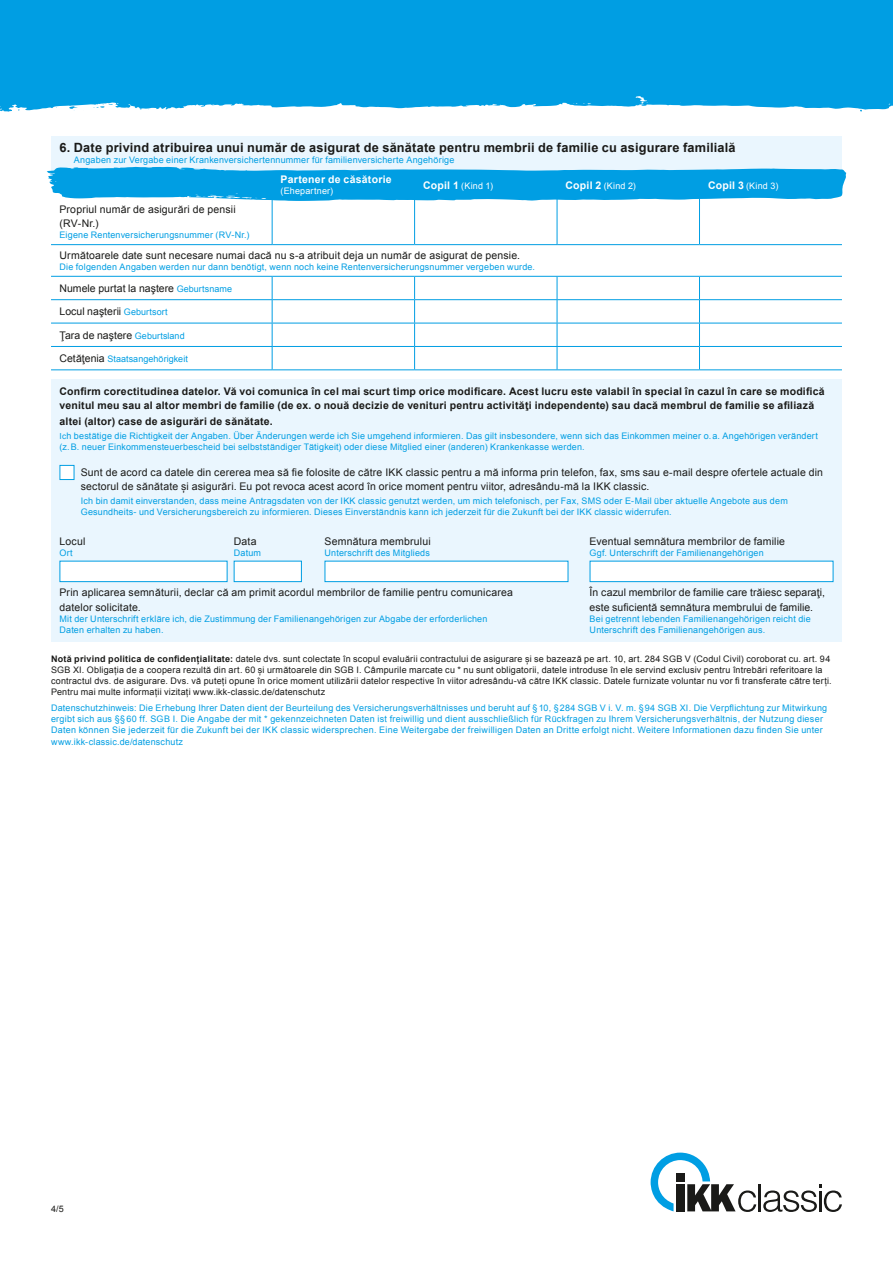
<style>
.page{position:relative;width:893px;height:1263px;background:#fff}
.page>*{position:absolute;margin:0;border:0;box-sizing:border-box;transform-origin:0 0}
.t1{font:700 12.75px "Arial";letter-spacing:.015em;color:#1a1a18}
.t2{font:10.5px/14.2px "Arial";letter-spacing:.015em;color:#1a1a18}
.t3{font:700 10.5px/14.2px "Arial";letter-spacing:.02em;color:#1a1a18}
.t4{font:700 10.5px "Arial";letter-spacing:.025em;color:#fff}
.t5{font:9px/11.2px "Arial";letter-spacing:.02em;color:#009ee3}
.t6{font:9px/11.2px "Arial";letter-spacing:.02em;color:#1a1a18}
.t7{font:9px "Arial";letter-spacing:.02em;color:#fff}
.s1{font-weight:700;font-size:10.5px}
.s2{font-size:9px;color:#009ee3}
.s3{font-size:10.5px;color:#1a1a18}
.s4{font-size:8.25px}
.s5{font-weight:700}
</style>
<div class="page">
<div style="left:0;top:0;width:893px;height:112px;background:#009ee3"></div>
<hr style="left:51px;top:244px;width:221px;height:1px;background:#009ee3">
<hr style="left:272px;top:244px;width:143px;height:1px;background:#009ee3">
<hr style="left:415px;top:244px;width:142px;height:1px;background:#009ee3">
<hr style="left:557px;top:244px;width:142px;height:1px;background:#009ee3">
<hr style="left:699px;top:244px;width:143px;height:1px;background:#009ee3">
<hr style="left:51px;top:276px;width:221px;height:1px;background:#009ee3">
<hr style="left:272px;top:276px;width:143px;height:1px;background:#009ee3">
<hr style="left:415px;top:276px;width:142px;height:1px;background:#009ee3">
<hr style="left:557px;top:276px;width:142px;height:1px;background:#009ee3">
<hr style="left:699px;top:276px;width:143px;height:1px;background:#009ee3">
<hr style="left:51px;top:299px;width:221px;height:1px;background:#009ee3">
<hr style="left:272px;top:299px;width:143px;height:1px;background:#009ee3">
<hr style="left:415px;top:299px;width:142px;height:1px;background:#009ee3">
<hr style="left:557px;top:299px;width:142px;height:1px;background:#009ee3">
<hr style="left:699px;top:299px;width:143px;height:1px;background:#009ee3">
<hr style="left:51px;top:323px;width:221px;height:1px;background:#009ee3">
<hr style="left:272px;top:323px;width:143px;height:1px;background:#009ee3">
<hr style="left:415px;top:323px;width:142px;height:1px;background:#009ee3">
<hr style="left:557px;top:323px;width:142px;height:1px;background:#009ee3">
<hr style="left:699px;top:323px;width:143px;height:1px;background:#009ee3">
<hr style="left:51px;top:346px;width:221px;height:1px;background:#009ee3">
<hr style="left:272px;top:346px;width:143px;height:1px;background:#009ee3">
<hr style="left:415px;top:346px;width:142px;height:1px;background:#009ee3">
<hr style="left:557px;top:346px;width:142px;height:1px;background:#009ee3">
<hr style="left:699px;top:346px;width:143px;height:1px;background:#009ee3">
<hr style="left:51px;top:369px;width:221px;height:1px;background:#009ee3">
<hr style="left:272px;top:369px;width:143px;height:1px;background:#009ee3">
<hr style="left:415px;top:369px;width:142px;height:1px;background:#009ee3">
<hr style="left:557px;top:369px;width:142px;height:1px;background:#009ee3">
<hr style="left:699px;top:369px;width:143px;height:1px;background:#009ee3">
<hr style="left:272px;top:199px;width:1px;height:45px;background:#009ee3">
<hr style="left:414px;top:199px;width:1px;height:45px;background:#009ee3">
<hr style="left:557px;top:199px;width:1px;height:45px;background:#009ee3">
<hr style="left:699px;top:199px;width:1px;height:45px;background:#009ee3">
<svg style="left:272px;top:277px;width:1px;height:92px"></svg>
<svg style="left:414px;top:277px;width:1px;height:92px"></svg>
<svg style="left:557px;top:277px;width:1px;height:92px"></svg>
<svg style="left:699px;top:277px;width:1px;height:92px"></svg>
<div style="left:51px;top:379px;width:791px;height:262px;background:#eaf6fe"></div>
<div style="left:60px;top:465px;width:14px;height:14px;background:#fff"></div>
<div style="left:60px;top:465px;width:14px;height:15px;border:1px solid #009ee3"></div>
<div style="left:60px;top:561px;width:167px;height:21px;background:#fff;border:1px solid #009ee3"></div>
<div style="left:234px;top:561px;width:68px;height:21px;background:#fff;border:1px solid #009ee3"></div>
<div style="left:325px;top:561px;width:243px;height:21px;background:#fff;border:1px solid #009ee3"></div>
<div style="left:590px;top:561px;width:243px;height:21px;background:#fff;border:1px solid #009ee3"></div>
<div style="left:51px;top:136px;width:791px;height:48px;background:#eaf6fe"></div>
<svg style="left:47px;top:167px;width:800px;height:34px;background:#22aae6"></svg>
<svg style="left:651px;top:1152px;width:105px;height:60px"></svg>
<hr style="left:759px;top:1184px;width:2px;height:27px;background:#1a1a18">
<svg style="left:763px;top:1184px;width:79px;height:28px"></svg>
<h1 class="t1" style="left:60px;top:139px;width:678px">6. Date privind atribuirea unui număr de asigurat de sănătate pentru membrii de familie cu asigurare familială</h1>
<p class="t5" style="left:74px;top:154px;width:382px">Angaben zur Vergabe einer Krankenversichertennummer für familienversicherte Angehörige</p>
<p class="t4" style="left:281px;top:173px;width:113px">Partener de căsătorie</p>
<p class="t7" style="left:281px;top:185px;width:54px">(Ehepartner)</p>
<p class="t7" style="left:423px;top:180px;width:72px"><span class="s1">Copil 1</span> (Kind 1)</p>
<p class="t7" style="left:566px;top:180px;width:72px"><span class="s1">Copil 2</span> (Kind 2)</p>
<p class="t7" style="left:708px;top:180px;width:72px"><span class="s1">Copil 3</span> (Kind 3)</p>
<p class="t2" style="left:60px;top:202px;width:178px">Propriul număr de asigurări de pensii (RV-Nr.)</p>
<p class="t5" style="left:60px;top:230px;width:191px">Eigene Rentenversicherungsnummer (RV-Nr.)</p>
<p class="t2" style="left:60px;top:248px;width:462px">Următoarele date sunt necesare numai dacă nu s-a atribuit deja un număr de asigurat de pensie.</p>
<p class="t5" style="left:60px;top:261px;width:477px">Die folgenden Angaben werden nur dann benötigt, wenn noch keine Rentenversicherungsnummer vergeben wurde.</p>
<p class="t2" style="left:60px;top:281px;width:174px">Numele purtat la naştere <span class="s2">Geburtsname</span></p>
<p class="t2" style="left:60px;top:304px;width:110px">Locul naşterii <span class="s2">Geburtsort</span></p>
<p class="t2" style="left:60px;top:328px;width:127px">Ţara de naştere <span class="s2">Geburtsland</span></p>
<p class="t5" style="left:60px;top:353px;width:130px"><span class="s3">Cetăţenia</span> Staatsangehörigkeit</p>
<p class="t3" style="left:60px;top:385px;width:767px">Confirm corectitudinea datelor. Vă voi comunica în cel mai scurt timp orice modificare. Acest lucru este valabil în special în cazul în care se modifică venitul meu sau al altor membri de familie (de ex. o nouă decizie de venituri pentru activităţi independente) sau dacă membrul de familie se afiliază</p>
<p class="t3" style="left:60px;top:415px;width:215px">altei (altor) case de asigurări de sănătate.</p>
<p class="t5" style="left:60px;top:430px;width:760px"><span class="s4">Ic</span>h bestätige die Richtigkeit der Angaben. Über Änderungen werde ich Sie umgehend informieren. Das gilt insbesondere, wenn sich das Einkommen meiner o.a. Angehörigen verändert (z.B. neuer Einkommensteuerbescheid bei selbstständiger Tätigkeit) oder diese Mitglied einer (anderen) Krankenkasse werden.</p>
<p class="t2" style="left:81px;top:465px;width:744px">Sunt de acord ca datele din cererea mea să fie folosite de către IKK classic pentru a mă informa prin telefon, fax, sms sau e-mail despre ofertele actuale din sectorul de sănătate și asigurări. Eu pot revoca acest acord în orice moment pentru viitor, adresându-mă la IKK classic.</p>
<p class="t5" style="left:81px;top:495px;width:709px">Ich bin damit einverstanden, dass meine Antragsdaten von der IKK classic genutzt werden, um mich telefonisch, per Fax, SMS oder E-Mail über aktuelle Angebote aus dem<br>Gesundheits- und Versicherungsbereich zu informieren. Dieses Einverständnis kann ich jederzeit für die Zukunft bei der IKK classic widerrufen.</p>
<p class="t2" style="left:60px;top:534px;width:27px">Locul</p>
<p class="t2" style="left:234px;top:534px;width:24px">Data</p>
<p class="t2" style="left:325px;top:534px;width:108px">Semnătura membrului</p>
<p class="t2" style="left:590px;top:534px;width:197px">Eventual semnătura membrilor de familie</p>
<p class="t5" style="left:60px;top:547px;width:15px">Ort</p>
<p class="t5" style="left:234px;top:547px;width:29px">Datum</p>
<p class="t5" style="left:325px;top:547px;width:107px">Unterschrift des Mitglieds</p>
<p class="t5" style="left:590px;top:547px;width:176px">Ggf. Unterschrift der Familienangehörigen</p>
<p class="t2" style="left:60px;top:585px;width:455px">Prin aplicarea semnăturii, declar că am primit acordul membrilor de familie pentru comunicarea</p>
<p class="t2" style="left:590px;top:585px;width:237px">În cazul membrilor de familie care trăiesc separaţi,</p>
<p class="t2" style="left:60px;top:600px;width:83px">datelor solicitate.</p>
<p class="t2" style="left:590px;top:600px;width:225px">este suficientă semnătura membrului de familie.</p>
<p class="t5" style="left:60px;top:613px;width:429px">Mit der Unterschrift erkläre ich, die Zustimmung der Familienangehörigen zur Abgabe der erforderlichen</p>
<p class="t5" style="left:590px;top:613px;width:223px">Bei getrennt lebenden Familienangehörigen reicht die</p>
<p class="t5" style="left:60px;top:624px;width:105px">Daten erhalten zu haben.</p>
<p class="t5" style="left:590px;top:624px;width:177px">Unterschrift des Familienangehörigen aus.</p>
<p class="t6" style="left:51px;top:653px;width:782px"><span class="s5">Notă privind politica de confidențialitate:</span> datele dvs. sunt colectate în scopul evaluării contractului de asigurare și se bazează pe art. 10, art. 284 SGB V (Codul Civil) coroborat cu. art. 94<br>SGB XI. Obligația de a coopera rezultă din art. 60 și următoarele din SGB I. Câmpurile marcate cu * nu sunt obligatorii, datele introduse în ele servind exclusiv pentru întrebări referitoare la contractul dvs. de asigurare. Dvs. vă puteți opune în orice moment utilizării datelor respective în viitor adresându-vă către IKK classic. Datele furnizate voluntar nu vor fi transferate către terți.<br>Pentru mai multe informații vizitați www.ikk-classic.de/datenschutz</p>
<p class="t5" style="left:51px;top:702px;width:778px">Datenschutzhinweis: Die Erhebung Ihrer Daten dient der Beurteilung des Versicherungsverhältnisses und beruht auf §10, §284 SGB V i. V. m. §94 SGB XI. Die Verpflichtung zur Mitwirkung ergibt sich aus §§ 60 ff. SGB I. Die Angabe der mit * gekennzeichneten Daten ist freiwillig und dient ausschließlich für Rückfragen zu Ihrem Versicherungsverhältnis, der Nutzung dieser Daten können Sie jederzeit für die Zukunft bei der IKK classic widersprechen. Eine Weitergabe der freiwilligen Daten an Dritte erfolgt nicht. Weitere Informationen dazu finden Sie unter www.ikk-classic.de/datenschutz</p>
<p class="t6" style="left:51px;top:1203px;width:14px">4/5</p>
</div>
